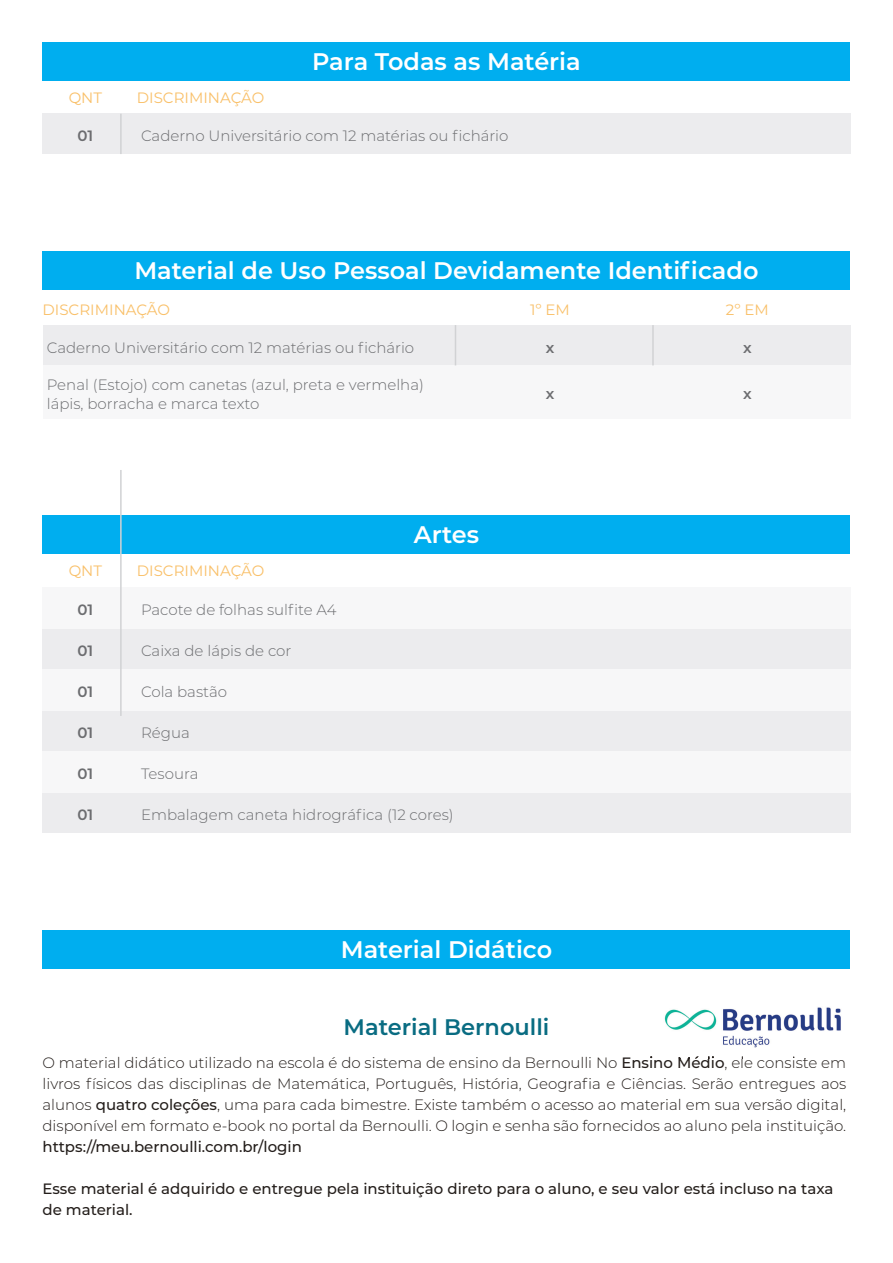
<style>
.page{position:relative;width:893px;height:1263px;background:#fff}
.page>*{position:absolute;margin:0;border:0;box-sizing:border-box;transform-origin:0 0}
.t1{font:600 24px "Montserrat";color:#fff}
.t2{font:600 22.5px "Montserrat";color:#096c82}
.t3{font:300 15px/21px "Montserrat";color:#241e1b;text-align:justify}
.t4{font:300 15px/19.5px "Montserrat";color:#6c6d70}
.t5{font:500 15px/21px "Montserrat";color:#241e1b}
.t6{font:15px "Montserrat";color:#f9c069}
.t7{font:600 15px "Montserrat";letter-spacing:-.005em;color:#6c6d70}
.s1{font-weight:500}
</style>
<div class="page">
<div style="left:43px;top:43px;width:807px;height:38px;background:#00aeef"></div>
<div style="left:43px;top:114px;width:94px;height:40px;background:#ececee"></div>
<div style="left:137px;top:114px;width:713px;height:40px;background:#ececee"></div>
<hr style="left:120px;top:114px;width:2px;height:40px;background:#d1d2d4">
<div style="left:43px;top:251px;width:807px;height:38px;background:#00aeef"></div>
<div style="left:455px;top:325px;width:198px;height:40px;background:#ececee"></div>
<div style="left:455px;top:365px;width:198px;height:54px;background:#f7f7f8"></div>
<div style="left:653px;top:325px;width:197px;height:40px;background:#ececee"></div>
<div style="left:653px;top:365px;width:197px;height:54px;background:#f7f7f8"></div>
<div style="left:43px;top:325px;width:412px;height:40px;background:#ececee"></div>
<div style="left:43px;top:365px;width:412px;height:54px;background:#f7f7f8"></div>
<hr style="left:455px;top:325px;width:1px;height:40px;background:#d1d2d4">
<hr style="left:652px;top:325px;width:2px;height:40px;background:#d1d2d4">
<div style="left:43px;top:516px;width:807px;height:38px;background:#00aeef"></div>
<div style="left:43px;top:629px;width:94px;height:40px;background:#ececee"></div>
<div style="left:137px;top:629px;width:713px;height:40px;background:#ececee"></div>
<div style="left:43px;top:711px;width:94px;height:40px;background:#ececee"></div>
<div style="left:137px;top:711px;width:713px;height:40px;background:#ececee"></div>
<div style="left:43px;top:793px;width:94px;height:40px;background:#ececee"></div>
<div style="left:137px;top:793px;width:713px;height:40px;background:#ececee"></div>
<div style="left:43px;top:587px;width:94px;height:42px;background:#f7f7f8"></div>
<div style="left:137px;top:587px;width:713px;height:42px;background:#f7f7f8"></div>
<div style="left:43px;top:669px;width:94px;height:42px;background:#f7f7f8"></div>
<div style="left:137px;top:669px;width:713px;height:42px;background:#f7f7f8"></div>
<div style="left:43px;top:751px;width:94px;height:42px;background:#f7f7f8"></div>
<div style="left:137px;top:751px;width:713px;height:42px;background:#f7f7f8"></div>
<hr style="left:120px;top:470px;width:2px;height:246px;background:#d1d2d4">
<div style="left:43px;top:930px;width:807px;height:38px;background:#00aeef"></div>
<img style="left:664px;top:1007px;width:177px;height:41px">
<img style="left:650px;top:1056px;width:64px;height:3px">
<img style="left:741px;top:1056px;width:65px;height:3px">
<h1 class="t1" style="left:312px;top:44px;width:270px">Para Todas as Matéria</h1>
<p class="t6" style="left:69px;top:88px;width:35px">QNT</p>
<p class="t6" style="left:137px;top:88px;width:129px">DISCRIMINAÇÃO</p>
<p class="t7" style="left:78px;top:125px;width:17px">01</p>
<p class="t4" style="left:141px;top:126px;width:369px">Caderno Universitário com 12 matérias ou fichário</p>
<h1 class="t1" style="left:134px;top:253px;width:626px">Material de Uso Pessoal Devidamente Identificado</h1>
<p class="t6" style="left:43px;top:299px;width:129px">DISCRIMINAÇÃO</p>
<p class="t6" style="left:530px;top:299px;width:41px">1º EM</p>
<p class="t6" style="left:726px;top:299px;width:45px">2º EM</p>
<p class="t7" style="left:546px;top:337px;width:10px">x</p>
<p class="t7" style="left:546px;top:383px;width:10px">x</p>
<p class="t4" style="left:47px;top:337px;width:369px">Caderno Universitário com 12 matérias ou fichário</p>
<p class="t4" style="left:47px;top:374px;width:379px">Penal (Estojo) com canetas (azul, preta e vermelha) lápis, borracha e marca texto</p>
<p class="t7" style="left:743px;top:337px;width:10px">x</p>
<p class="t7" style="left:743px;top:383px;width:10px">x</p>
<p class="t6" style="left:69px;top:561px;width:35px">QNT</p>
<p class="t6" style="left:137px;top:561px;width:129px">DISCRIMINAÇÃO</p>
<p class="t7" style="left:78px;top:599px;width:17px">01</p>
<p class="t4" style="left:141px;top:599px;width:197px">Pacote de folhas sulfite A4</p>
<p class="t7" style="left:78px;top:640px;width:17px">01</p>
<p class="t4" style="left:141px;top:640px;width:152px">Caixa de lápis de cor</p>
<p class="t7" style="left:78px;top:681px;width:17px">01</p>
<p class="t4" style="left:141px;top:681px;width:88px">Cola bastão</p>
<p class="t7" style="left:78px;top:722px;width:17px">01</p>
<p class="t4" style="left:141px;top:722px;width:50px">Régua</p>
<p class="t7" style="left:78px;top:763px;width:17px">01</p>
<p class="t4" style="left:141px;top:763px;width:59px">Tesoura</p>
<h1 class="t1" style="left:414px;top:518px;width:67px">Artes</h1>
<p class="t7" style="left:78px;top:804px;width:17px">01</p>
<p class="t4" style="left:141px;top:804px;width:314px">Embalagem caneta hidrográfica (12 cores)</p>
<h1 class="t1" style="left:341px;top:932px;width:213px">Material Didático</h1>
<h2 class="t2" style="left:344px;top:1011px;width:207px">Material Bernoulli</h2>
<p class="t3" style="left:43px;top:1051px;width:805px">O material didático utilizado na escola é do sistema de ensino da Bernoulli No <span class="s1">Ensino Médio</span>, ele consiste em livros físicos das disciplinas de Matemática, Português, História, Geografia e Ciências. Serão entregues aos alunos <span class="s1">quatro coleções</span>, uma para cada bimestre. Existe também o acesso ao material em sua versão digital, disponível em formato e-book no portal da Bernoulli. O login e senha são fornecidos ao aluno pela instituição.</p>
<p class="t5" style="left:43px;top:1135px;width:261px">https://meu.bernoulli.com.br/login</p>
<p class="t5" style="left:43px;top:1177px;width:792px">Esse material é adquirido e entregue pela instituição direto para o aluno, e seu valor está incluso na taxa de material.</p>
</div>
